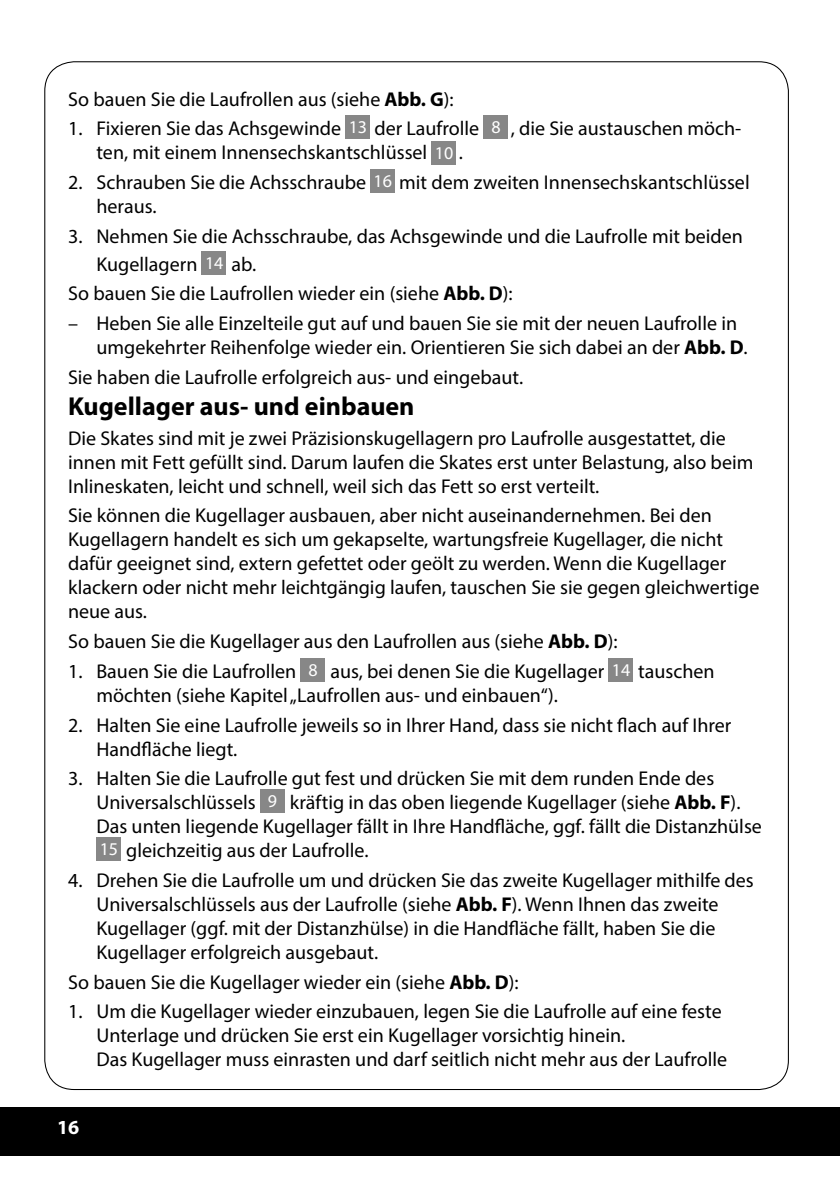
<style>
.page{position:relative;width:840px;height:1191px;background:#fff}
.page>*{position:absolute;margin:0;border:0;box-sizing:border-box;transform-origin:0 0}
.t1{font:700 26px "Myriad Pro";color:#000}
.t2{font:20px/24px "Myriad Pro";color:#000}
.t3{font:700 20px "Myriad Pro";color:#fff}
.s1{font-weight:700}
.s2{font-size:18px;color:#fff}
</style>
<div class="page">
<div style="left:0;top:1107px;width:839px;height:49px;background:#000"></div>
<svg style="left:345px;top:116px;width:24px;height:23px"></svg>
<svg style="left:483px;top:116px;width:24px;height:23px"></svg>
<svg style="left:431px;top:141px;width:25px;height:24px"></svg>
<svg style="left:370px;top:169px;width:24px;height:24px"></svg>
<svg style="left:202px;top:251px;width:24px;height:24px"></svg>
<svg style="left:300px;top:658px;width:25px;height:23px"></svg>
<svg style="left:608px;top:658px;width:24px;height:23px"></svg>
<svg style="left:260px;top:789px;width:24px;height:24px"></svg>
<svg style="left:96px;top:837px;width:25px;height:24px"></svg>
<p class="t2" style="left:68px;top:87px;width:387px">So bauen Sie die Laufrollen aus (siehe <span class="s1">Abb. G</span>):</p>
<p class="t2" style="left:96px;top:116px;width:646px;text-indent:-28px">1. Fixieren Sie das Achsgewinde <span class="s2">13</span> der Laufrolle <span class="s2">8</span> , die Sie austauschen möch&shy;ten, mit einem Innensechskantschlüssel <span class="s2">10</span> .</p>
<p class="t2" style="left:96px;top:170px;width:654px;text-indent:-28px">2. Schrauben Sie die Achsschraube <span class="s2">16</span> mit dem zweiten Innensechskantschlüssel heraus.</p>
<p class="t2" style="left:68px;top:224px;width:676px">3. Nehmen Sie die Achsschraube, das Achsgewinde und die Laufrolle mit beiden</p>
<p class="t2" style="left:96px;top:252px;width:161px">Kugellagern <span class="s2">14</span> ab.</p>
<p class="t2" style="left:68px;top:281px;width:446px">So bauen Sie die Laufrollen wieder ein (siehe <span class="s1">Abb. D</span>):</p>
<p class="t2" style="left:96px;top:311px;width:652px;text-indent:-28px">– Heben Sie alle Einzelteile gut auf und bauen Sie sie mit der neuen Laufrolle in umgekehrter Reihenfolge wieder ein. Orientieren Sie sich dabei an der <span class="s1">Abb. D</span>.</p>
<p class="t2" style="left:68px;top:365px;width:456px">Sie haben die Laufrolle erfolgreich aus- und eingebaut.</p>
<h1 class="t1" style="left:68px;top:389px;width:348px">Kugellager aus- und einbauen</h1>
<p class="t2" style="left:68px;top:426px;width:686px">Die Skates sind mit je zwei Präzisionskugellagern pro Laufrolle ausgestattet, die innen mit Fett gefüllt sind. Darum laufen die Skates erst unter Belastung, also beim<br>Inlineskaten, leicht und schnell, weil sich das Fett so erst verteilt.</p>
<p class="t2" style="left:68px;top:503px;width:692px">Sie können die Kugellager ausbauen, aber nicht auseinandernehmen. Bei den Kugellagern handelt es sich um gekapselte, wartungsfreie Kugellager, die nicht dafür geeignet sind, extern gefettet oder geölt zu werden. Wenn die Kugellager klackern oder nicht mehr leichtgängig laufen, tauschen Sie sie gegen gleichwertige neue aus.</p>
<p class="t2" style="left:68px;top:629px;width:550px">So bauen Sie die Kugellager aus den Laufrollen aus (siehe <span class="s1">Abb. D</span>):</p>
<p class="t2" style="left:96px;top:659px;width:619px;text-indent:-28px">1. Bauen Sie die Laufrollen <span class="s2">8</span> aus, bei denen Sie die Kugellager <span class="s2">14</span> tauschen möchten (siehe Kapitel „Laufrollen aus- und einbauen“).</p>
<p class="t2" style="left:96px;top:712px;width:636px;text-indent:-28px">2. Halten Sie eine Laufrolle jeweils so in Ihrer Hand, dass sie nicht flach auf Ihrer<br>Handfläche liegt.</p>
<p class="t2" style="left:96px;top:766px;width:666px;text-indent:-28px">3. Halten Sie die Laufrolle gut fest und drücken Sie mit dem runden Ende des Universalschlüssels <span class="s2">9</span> kräftig in das oben liegende Kugellager (siehe <span class="s1">Abb. F</span>).<br>Das unten liegende Kugellager fällt in Ihre Handfläche, ggf. fällt die Distanzhülse <span class="s2">15</span> gleichzeitig aus der Laufrolle.</p>
<p class="t2" style="left:96px;top:868px;width:658px;text-indent:-28px">4. Drehen Sie die Laufrolle um und drücken Sie das zweite Kugellager mithilfe des Universalschlüssels aus der Laufrolle (siehe <span class="s1">Abb. F</span>). Wenn Ihnen das zweite Kugellager (ggf. mit der Distanzhülse) in die Handfläche fällt, haben Sie die Kugellager erfolgreich ausgebaut.</p>
<p class="t2" style="left:68px;top:969px;width:452px">So bauen Sie die Kugellager wieder ein (siehe <span class="s1">Abb. D</span>):</p>
<p class="t2" style="left:96px;top:999px;width:632px;text-indent:-28px">1. Um die Kugellager wieder einzubauen, legen Sie die Laufrolle auf eine feste<br>Unterlage und drücken Sie erst ein Kugellager vorsichtig hinein.<br>Das Kugellager muss einrasten und darf seitlich nicht mehr aus der Laufrolle</p>
<p class="t3" style="left:57px;top:1114px;width:24px">16</p>
</div>
